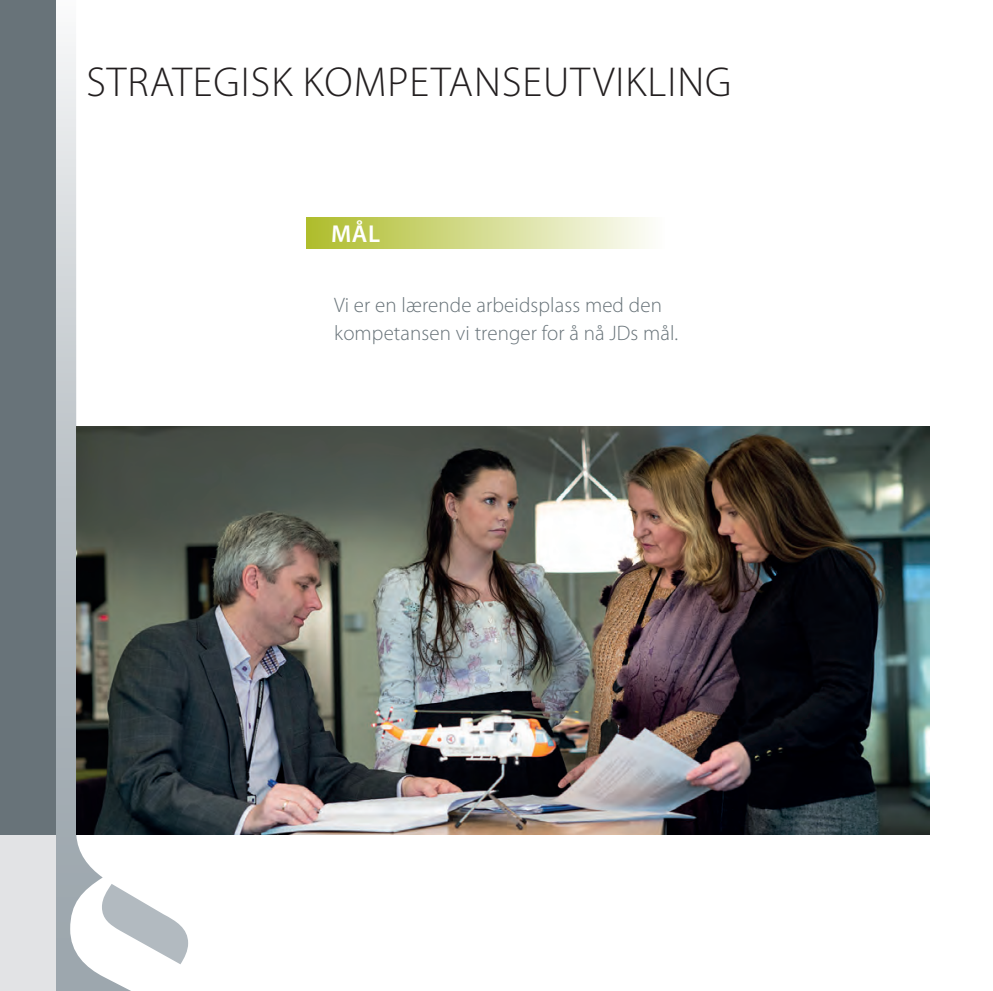
<style>
.page{position:relative;width:993px;height:991px;background:#fff}
.page>*{position:absolute;margin:0;border:0;box-sizing:border-box;transform-origin:0 0}
.t1{font:300 42px "Myriad Pro";letter-spacing:.025em;color:#231f20}
.t2{font:600 24.5px "Myriad Pro";color:#fff}
.t3{font:300 21px/28px "Myriad Pro";letter-spacing:.005em;color:#687379}
</style>
<div class="page">
<img style="left:172px;top:427px;width:757px;height:408px">
<svg style="left:56px;top:42px;width:116px;height:949px"></svg>
<svg style="left:102px;top:884px;width:86px;height:80px"></svg>
<div style="left:0;top:835px;width:56px;height:156px;background:#e2e3e5"></div>
<div style="left:0;top:0;width:56px;height:835px;background:#687379"></div>
<div style="left:306px;top:217px;width:358px;height:31px;background:linear-gradient(to right,#aebc2b,#fefefc)"></div>
<h1 class="t1" style="left:86px;top:57px;width:646px">STRATEGISK KOMPETANSEUTVIKLING</h1>
<p class="t2" style="left:331px;top:218px;width:50px">MÅL</p>
<p class="t3" style="left:334px;top:291px;width:345px">Vi er en lærende arbeidsplass med den kompetansen vi trenger for å nå JDs mål.</p>
</div>
